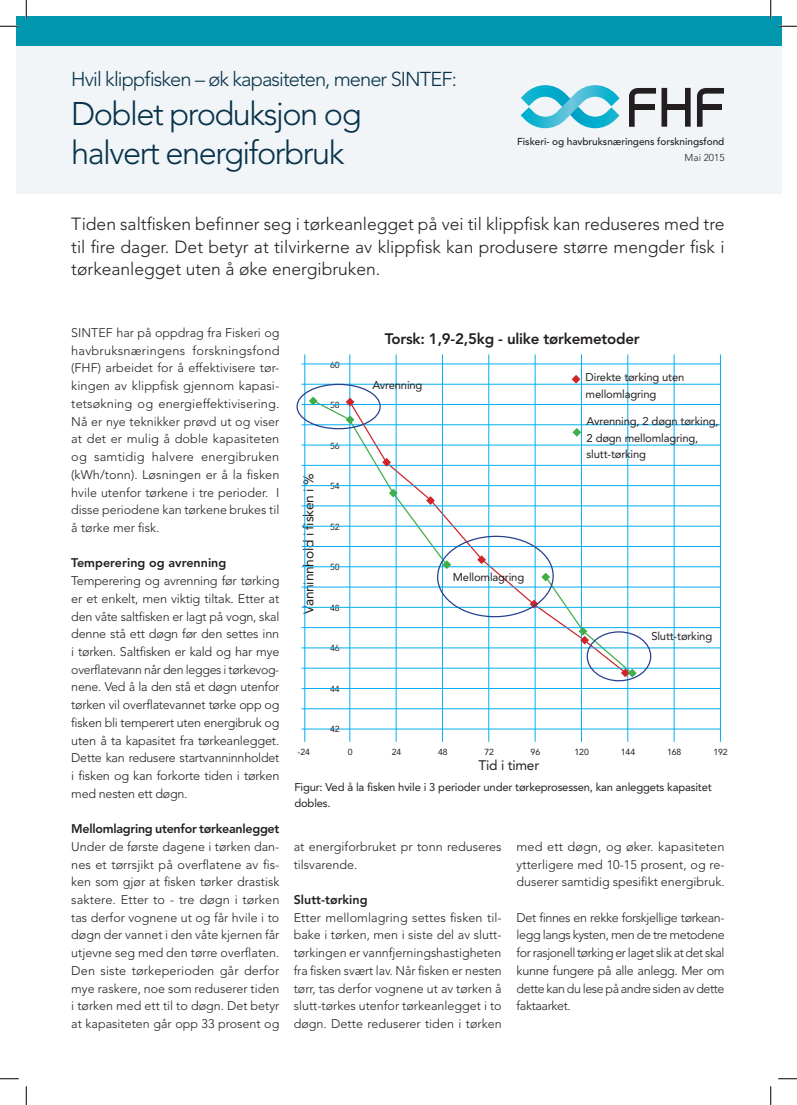
<style>
.page{position:relative;width:797px;height:1105px;background:#fff}
.page>*{position:absolute;margin:0;border:0;box-sizing:border-box;transform-origin:0 0}
.t1{font:300 32.5px/38.8px "Avenir";letter-spacing:-.045em;color:#07324a}
.t2{font:300 20px "Avenir";letter-spacing:-.045em;color:#07324a}
.t3{font:300 17.5px/22.5px "Avenir";color:#231f20;text-align:justify}
.t4{font:800 15.12px "Avenir";letter-spacing:-.015em;color:#231f20}
.t5{font:13.75px "Avenir";letter-spacing:-.015em;color:#231f20}
.t6{font:300 12.5px/17.8px "Avenir";color:#231f20;text-align:justify}
.t7{font:800 12.5px "Avenir";color:#231f20}
.t8{font:800 12.5px "Avenir";letter-spacing:-.02em;color:#231f20}
.t9{font:11.25px/16.2px "Avenir";letter-spacing:-.015em;color:#231f20}
.t10{font:500 10px "Avenir";letter-spacing:-.005em;color:#231f20}
.t11{font:300 10px "Avenir";color:#231f20}
.t12{font:8.75px "Avenir";letter-spacing:-.015em;color:#231f20}
</style>
<div class="page">
<div style="left:16px;top:41px;width:765px;height:153px;background:#f1f5f7"></div>
<div style="left:16px;top:16px;width:765px;height:30px;background:#0097ae"></div>
<svg style="left:629px;top:88px;width:27px;height:39px"></svg>
<svg style="left:697px;top:88px;width:27px;height:39px"></svg>
<div style="left:661px;top:88px;width:6px;height:39px;background:#231f20"></div>
<div style="left:685px;top:88px;width:5px;height:39px;background:#231f20"></div>
<div style="left:630px;top:105px;width:24px;height:5px;background:#231f20"></div>
<div style="left:662px;top:105px;width:26px;height:5px;background:#231f20"></div>
<div style="left:698px;top:105px;width:24px;height:5px;background:#231f20"></div>
<svg style="left:520px;top:85px;width:99px;height:43px"></svg>
<hr style="left:301px;top:364px;width:419px;height:1px;background:#00aeef">
<hr style="left:301px;top:384px;width:419px;height:1px;background:#00aeef">
<hr style="left:301px;top:404px;width:419px;height:1px;background:#00aeef">
<hr style="left:301px;top:425px;width:419px;height:1px;background:#00aeef">
<hr style="left:301px;top:445px;width:419px;height:1px;background:#00aeef">
<hr style="left:301px;top:465px;width:419px;height:1px;background:#00aeef">
<hr style="left:301px;top:485px;width:419px;height:1px;background:#00aeef">
<hr style="left:301px;top:506px;width:419px;height:1px;background:#00aeef">
<hr style="left:301px;top:526px;width:419px;height:1px;background:#00aeef">
<hr style="left:301px;top:546px;width:419px;height:1px;background:#00aeef">
<hr style="left:301px;top:566px;width:419px;height:1px;background:#00aeef">
<hr style="left:301px;top:587px;width:419px;height:1px;background:#00aeef">
<hr style="left:301px;top:607px;width:419px;height:1px;background:#00aeef">
<hr style="left:301px;top:627px;width:419px;height:1px;background:#00aeef">
<hr style="left:301px;top:648px;width:419px;height:1px;background:#00aeef">
<hr style="left:301px;top:668px;width:419px;height:1px;background:#00aeef">
<hr style="left:301px;top:688px;width:419px;height:1px;background:#00aeef">
<hr style="left:301px;top:708px;width:419px;height:1px;background:#00aeef">
<hr style="left:301px;top:729px;width:419px;height:1px;background:#00aeef">
<hr style="left:349px;top:354px;width:1px;height:388px;background:#00aeef">
<hr style="left:304px;top:354px;width:1px;height:388px;background:#00aeef">
<hr style="left:720px;top:354px;width:1px;height:388px;background:#00aeef">
<hr style="left:674px;top:354px;width:1px;height:388px;background:#00aeef">
<hr style="left:627px;top:354px;width:1px;height:388px;background:#00aeef">
<hr style="left:581px;top:354px;width:1px;height:388px;background:#00aeef">
<hr style="left:535px;top:354px;width:1px;height:388px;background:#00aeef">
<hr style="left:488px;top:354px;width:1px;height:388px;background:#00aeef">
<hr style="left:442px;top:354px;width:1px;height:388px;background:#00aeef">
<hr style="left:396px;top:354px;width:1px;height:388px;background:#00aeef">
<svg style="left:571px;top:375px;width:9px;height:9px"></svg>
<svg style="left:309px;top:397px;width:327px;height:280px"></svg>
<div style="left:586px;top:631px;width:65px;height:50px;border:1px solid #253f8e;border-radius:50%"></div>
<svg style="left:0;top:25px;width:19px;height:2px"></svg>
<svg style="left:778px;top:25px;width:19px;height:2px"></svg>
<svg style="left:0;top:1078px;width:19px;height:1px"></svg>
<svg style="left:778px;top:1078px;width:19px;height:1px"></svg>
<svg style="left:25px;top:0;width:2px;height:19px"></svg>
<svg style="left:25px;top:1086px;width:2px;height:19px"></svg>
<svg style="left:770px;top:0;width:1px;height:19px"></svg>
<svg style="left:770px;top:1086px;width:1px;height:19px"></svg>
<h2 class="t2" style="left:71px;top:68px;width:387px">Hvil klippfisken – øk kapasiteten, mener SINTEF:</h2>
<h1 class="t1" style="left:71px;top:95px;width:292px">Doblet produksjon og halvert energiforbruk</h1>
<p class="t10" style="left:517px;top:136px;width:209px">Fiskeri- og havbruksnæringens forskningsfond</p>
<p class="t11" style="left:684px;top:151px;width:42px">Mai 2015</p>
<h3 class="t3" style="left:71px;top:213px;width:654px">Tiden saltfisken befinner seg i tørkeanlegget på vei til klippfisk kan reduseres med tre til fire dager. Det betyr at tilvirkerne av klippfisk kan produsere større mengder fisk i tørkeanlegget uten å øke energibruken.</h3>
<p class="t6" style="left:71px;top:324px;width:210px">SINTEF har på oppdrag fra Fiskeri og havbruksnæringens forskningsfond (FHF) arbeidet for å effektivisere tør&shy;kingen av klippfisk gjennom kapasi&shy;tetsøkning og energieffektivisering.<br>Nå er nye teknikker prøvd ut og viser at det er mulig å doble kapasiteten og samtidig halvere energibruken (kWh/tonn). Løsningen er å la fisken hvile utenfor tørkene i tre perioder. I disse periodene kan tørkene brukes til å tørke mer fisk.</p>
<p class="t7" style="left:71px;top:556px;width:157px">Temperering og avrenning</p>
<p class="t6" style="left:71px;top:572px;width:210px">Temperering og avrenning før tørking er et enkelt, men viktig tiltak. Etter at den våte saltfisken er lagt på vogn, skal denne stå ett døgn før den settes inn i tørken. Saltfisken er kald og har mye overflatevann når den legges i tørkevog&shy;nene. Ved å la den stå et døgn utenfor tørken vil overflatevannet tørke opp og fisken bli temperert uten energibruk og uten å ta kapasitet fra tørkeanlegget.<br>Dette kan redusere startvanninnholdet i fisken og kan forkorte tiden i tørken med nesten ett døgn.</p>
<p class="t8" style="left:71px;top:821px;width:210px">Mellomlagring utenfor tørkeanlegget</p>
<p class="t6" style="left:71px;top:838px;width:210px">Under de første dagene i tørken dan&shy;nes et tørrsjikt på overflatene av fis&shy;ken som gjør at fisken tørker drastisk saktere. Etter to - tre døgn i tørken tas derfor vognene ut og får hvile i to døgn der vannet i den våte kjernen får utjevne seg med den tørre overflaten.<br>Den siste tørkeperioden går derfor mye raskere, noe som reduserer tiden i tørken med ett til to døgn. Det betyr at kapasiteten går opp 33 prosent og</p>
<p class="t5" style="left:301px;top:614px;width:142px;rotate:-90deg">Vanninnhold i fisken i %</p>
<p class="t12" style="left:330px;top:360px;width:11px">60</p>
<p class="t12" style="left:330px;top:400px;width:11px">58</p>
<p class="t12" style="left:330px;top:441px;width:11px">56</p>
<p class="t12" style="left:330px;top:481px;width:11px">54</p>
<p class="t12" style="left:330px;top:522px;width:11px">52</p>
<p class="t12" style="left:330px;top:562px;width:11px">50</p>
<p class="t12" style="left:330px;top:603px;width:11px">48</p>
<p class="t12" style="left:330px;top:643px;width:11px">46</p>
<p class="t12" style="left:330px;top:684px;width:11px">44</p>
<p class="t12" style="left:330px;top:724px;width:11px">42</p>
<p class="t4" style="left:384px;top:330px;width:257px">Torsk: 1,9-2,5kg - ulike tørkemetoder</p>
<p class="t9" style="left:372px;top:377px;width:52px">Avrenning</p>
<p class="t9" style="left:453px;top:569px;width:73px">Mellomlagring</p>
<p class="t9" style="left:585px;top:369px;width:100px">Direkte tørking uten mellomlagring</p>
<p class="t9" style="left:586px;top:413px;width:133px">Avrenning, 2 døgn tørking,<br>2 døgn mellomlagring, slutt-tørking</p>
<p class="t9" style="left:651px;top:628px;width:62px">Slutt-tørking</p>
<p class="t12" style="left:297px;top:746px;width:14px">-24</p>
<p class="t12" style="left:348px;top:746px;width:6px">0</p>
<p class="t12" style="left:392px;top:746px;width:11px">24</p>
<p class="t12" style="left:438px;top:746px;width:11px">48</p>
<p class="t12" style="left:484px;top:746px;width:11px">72</p>
<p class="t12" style="left:530px;top:746px;width:11px">96</p>
<p class="t12" style="left:574px;top:746px;width:16px">120</p>
<p class="t12" style="left:621px;top:746px;width:16px">144</p>
<p class="t12" style="left:667px;top:746px;width:16px">168</p>
<p class="t12" style="left:713px;top:746px;width:16px">192</p>
<p class="t5" style="left:478px;top:757px;width:62px">Tid i timer</p>
<p class="t9" style="left:294px;top:779px;width:419px">Figur: Ved å la fisken hvile i 3 perioder under tørkeprosessen, kan anleggets kapasitet dobles.</p>
<p class="t6" style="left:294px;top:838px;width:209px">at energiforbruket pr tonn reduseres tilsvarende.</p>
<p class="t7" style="left:294px;top:892px;width:75px">Slutt-tørking</p>
<p class="t6" style="left:294px;top:908px;width:209px">Etter mellomlagring settes fisken til&shy;bake i tørken, men i siste del av slutt&shy;tørkingen er vannfjerningshastigheten fra fisken svært lav. Når fisken er nesten tørr, tas derfor vognene ut av tørken å slutt-tørkes utenfor tørkeanlegget i to døgn. Dette reduserer tiden i tørken</p>
<p class="t6" style="left:516px;top:838px;width:209px">med ett døgn, og øker. kapasiteten ytterligere med 10-15 prosent, og re&shy;duserer samtidig spesifikt energibruk.</p>
<p class="t6" style="left:516px;top:908px;width:209px">Det finnes en rekke forskjellige tørkean&shy;legg langs kysten, men de tre metodene for rasjonell tørking er laget slik at det skal kunne fungere på alle anlegg. Mer om dette kan du lese på andre siden av dette faktaarket.</p>
</div>
